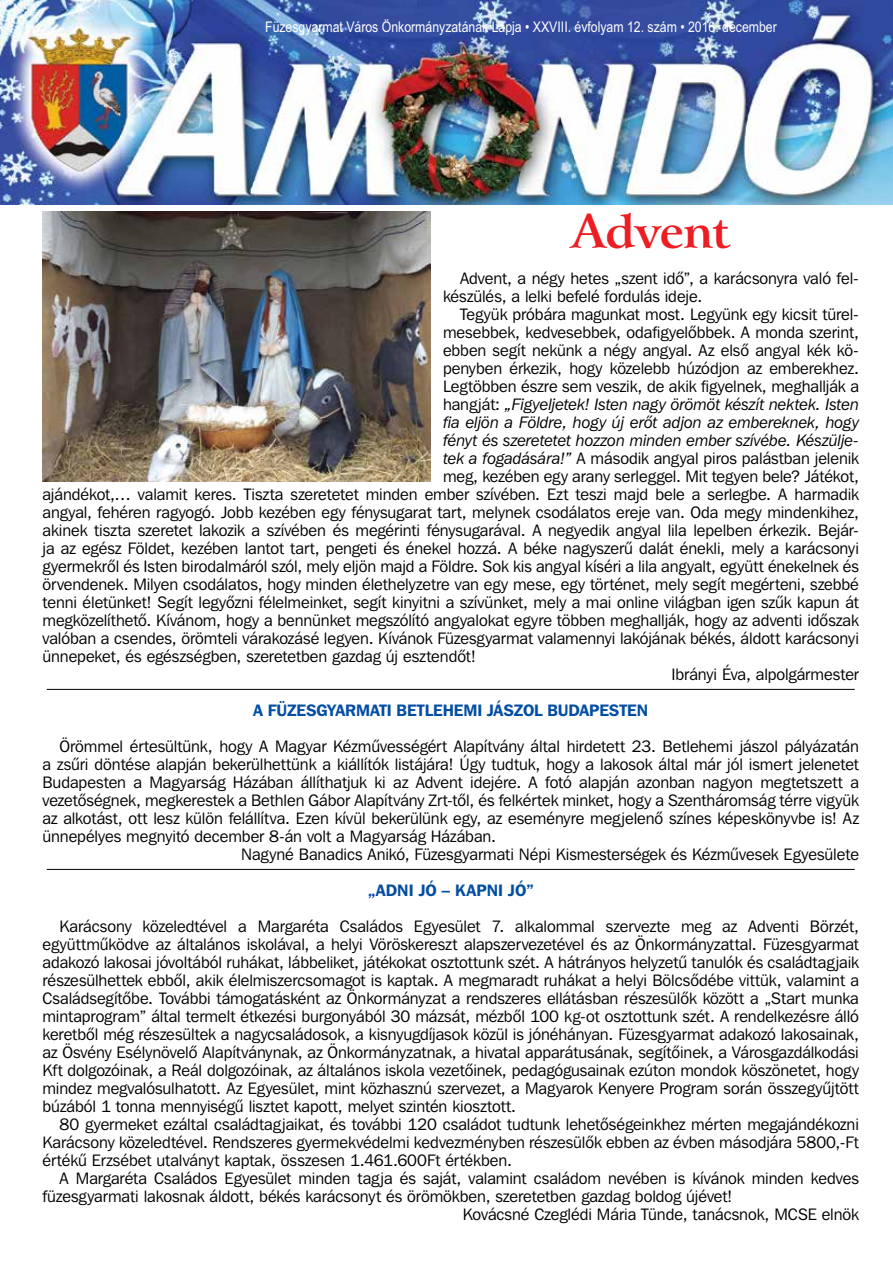
<style>
.page{position:relative;width:893px;height:1263px;background:#fff}
.page>*{position:absolute;margin:0;border:0;box-sizing:border-box;transform-origin:0 0}
.t1{font:46.5px "Arrus HU Bold";letter-spacing:-.015em;color:#ed1d24}
.t2{font:16.5px/18px "Franklin Gothic Bk HU Book";letter-spacing:-.005em;color:#000;text-align:justify}
.t3{font:italic 16.5px "Franklin Gothic Bk HU Book";letter-spacing:-.005em;color:#000}
.t4{font:16.5px "Franklin Gothic Demi HU Demi";letter-spacing:-.005em;color:#034ea2}
.t5{font:14.7px "Arial HU";color:#fff;scale:.83 1}
.s1{font-style:normal}
.s2{font-style:italic}
</style>
<div class="page">
<img style="left:0;top:0;width:893px;height:204px">
<hr style="left:47px;top:689px;width:808px;height:1px;background:#000">
<hr style="left:47px;top:869px;width:808px;height:1px;background:#000">
<img style="left:43px;top:212px;width:387px;height:270px">
<p class="t5" style="left:265px;top:19px;width:618px">Füzesgyarmat Város Önkormányzatának Lapja • XXVIII. évfolyam 12. szám • 2016. december</p>
<h1 class="t1" style="left:571px;top:202px;width:161px">Advent</h1>
<p class="t2" style="left:443px;top:269px;width:417px;text-indent:17px">Advent, a négy hetes „szent idô”, a karácsonyra való fel&shy;készülés, a lelki befelé fordulás ideje.</p>
<p class="t2" style="left:460px;top:305px;width:400px">Tegyük próbára magunkat most. Legyünk egy kicsit türel-</p>
<p class="t2" style="left:443px;top:323px;width:417px">mesebbek, kedvesebbek, odafigyelôbbek. A monda szerint,</p>
<p class="t2" style="left:443px;top:341px;width:417px">ebben segít nekünk a négy angyal. Az elsô angyal kék kö-</p>
<p class="t2" style="left:443px;top:359px;width:417px">penyben érkezik, hogy közelebb húzódjon az emberekhez.</p>
<p class="t2" style="left:443px;top:377px;width:417px">Legtöbben észre sem veszik, de akik figyelnek, meghallják a</p>
<p class="t3" style="left:443px;top:394px;width:417px"><span class="s1">hangját:</span> „Figyeljetek! Isten nagy örömöt készít nektek. Isten</p>
<p class="t3" style="left:443px;top:412px;width:417px">fia eljön a Földre, hogy új erôt adjon az embereknek, hogy</p>
<p class="t3" style="left:443px;top:430px;width:417px">fényt és szeretetet hozzon minden ember szívébe. Készülje-</p>
<p class="t2" style="left:443px;top:449px;width:417px"><span class="s2">tek a fogadására!”</span> A második angyal piros palástban jelenik</p>
<p class="t2" style="left:443px;top:467px;width:417px">meg, kezében egy arany serleggel. Mit tegyen bele? Játékot,</p>
<p class="t2" style="left:43px;top:485px;width:818px">ajándékot,… valamit keres. Tiszta szeretetet minden ember szívében. Ezt teszi majd bele a serlegbe. A harmadik</p>
<p class="t2" style="left:43px;top:503px;width:818px">angyal, fehéren ragyogó. Jobb kezében egy fénysugarat tart, melynek csodálatos ereje van. Oda megy mindenkihez,</p>
<p class="t2" style="left:43px;top:521px;width:818px">akinek tiszta szeretet lakozik a szívében és megérinti fénysugarával. A negyedik angyal lila lepelben érkezik. Bejár-</p>
<p class="t2" style="left:43px;top:539px;width:818px">ja az egész Földet, kezében lantot tart, pengeti és énekel hozzá. A béke nagyszerû dalát énekli, mely a karácsonyi</p>
<p class="t2" style="left:43px;top:557px;width:818px">gyermekrôl és Isten birodalmáról szól, mely eljön majd a Földre. Sok kis angyal kíséri a lila angyalt, együtt énekelnek és</p>
<p class="t2" style="left:43px;top:575px;width:818px">örvendenek. Milyen csodálatos, hogy minden élethelyzetre van egy mese, egy történet, mely segít megérteni, szebbé</p>
<p class="t2" style="left:43px;top:593px;width:818px">tenni életünket! Segít legyôzni félelmeinket, segít kinyitni a szívünket, mely a mai online világban igen szûk kapun át</p>
<p class="t2" style="left:43px;top:611px;width:818px">megközelíthetô. Kívánom, hogy a bennünket megszólító angyalokat egyre többen meghallják, hogy az adventi idôszak</p>
<p class="t2" style="left:43px;top:629px;width:818px">valóban a csendes, örömteli várakozásé legyen. Kívánok Füzesgyarmat valamennyi lakójának békés, áldott karácsonyi</p>
<p class="t2" style="left:43px;top:647px;width:435px">ünnepeket, és egészségben, szeretetben gazdag új esztendôt!</p>
<p class="t2" style="left:671px;top:665px;width:189px">Ibrányi Éva, alpolgármester</p>
<p class="t4" style="left:253px;top:700px;width:397px">A FÜZESGYARMATI BETLEHEMI JÁSZOL BUDAPESTEN</p>
<p class="t2" style="left:60px;top:737px;width:801px">Örömmel értesültünk, hogy A Magyar Kézmûvességért Alapítvány által hirdetett 23. Betlehemi jászol pályázatán</p>
<p class="t2" style="left:43px;top:755px;width:818px">a zsûri döntése alapján bekerülhettünk a kiállítók listájára! Úgy tudtuk, hogy a lakosok által már jól ismert jelenetet</p>
<p class="t2" style="left:43px;top:773px;width:818px">Budapesten a Magyarság Házában állíthatjuk ki az Advent idejére. A fotó alapján azonban nagyon megtetszett a</p>
<p class="t2" style="left:43px;top:791px;width:818px">vezetôségnek, megkerestek a Bethlen Gábor Alapítvány Zrt-tôl, és felkértek minket, hogy a Szentháromság térre vigyük</p>
<p class="t2" style="left:43px;top:809px;width:818px">az alkotást, ott lesz külön felállítva. Ezen kívül bekerülünk egy, az eseményre megjelenô színes képeskönyvbe is! Az</p>
<p class="t2" style="left:43px;top:827px;width:455px">ünnepélyes megnyitó december 8-án volt a Magyarság Házában.</p>
<p class="t2" style="left:241px;top:845px;width:619px">Nagyné Banadics Anikó, Füzesgyarmati Népi Kismesterségek és Kézmûvesek Egyesülete</p>
<p class="t4" style="left:368px;top:880px;width:167px">„ADNI JÓ – KAPNI JÓ”</p>
<p class="t2" style="left:43px;top:917px;width:818px;text-indent:17px">Karácsony közeledtével a Margaréta Családos Egyesület 7. alkalommal szervezte meg az Adventi Börzét, együttmûködve az általános iskolával, a helyi Vöröskereszt alapszervezetével és az Önkormányzattal. Füzesgyarmat adakozó lakosai jóvoltából ruhákat, lábbeliket, játékokat osztottunk szét. A hátrányos helyzetû tanulók és családtagjaik részesülhettek ebbôl, akik élelmiszercsomagot is kaptak. A megmaradt ruhákat a helyi Bölcsôdébe vittük, valamint a Családsegítôbe. További támogatásként az Önkormányzat a rendszeres ellátásban részesülôk között a „Start munka mintaprogram” által termelt étkezési burgonyából 30 mázsát, mézbôl 100 kg-ot osztottunk szét. A rendelkezésre álló keretbôl még részesültek a nagycsaládosok, a kisnyugdíjasok közül is jónéhányan. Füzesgyarmat adakozó lakosainak, az Ösvény Esélynövelô Alapítványnak, az Önkormányzatnak, a hivatal apparátusának, segítôinek, a Városgazdálkodási Kft dolgozóinak, a Reál dolgozóinak, az általános iskola vezetôinek, pedagógusainak ezúton mondok köszönetet, hogy mindez megvalósulhatott. Az Egyesület, mint közhasznú szervezet, a Magyarok Kenyere Program során összegyûjtött búzából 1 tonna mennyiségû lisztet kapott, melyet szintén kiosztott.</p>
<p class="t2" style="left:43px;top:1115px;width:818px;text-indent:17px">80 gyermeket ezáltal családtagjaikat, és további 120 családot tudtunk lehetôségeinkhez mérten megajándékozni Karácsony közeledtével. Rendszeres gyermekvédelmi kedvezményben részesülôk ebben az évben másodjára 5800,-Ft értékû Erzsébet utalványt kaptak, összesen 1.461.600Ft értékben.</p>
<p class="t2" style="left:60px;top:1169px;width:801px">A Margaréta Családos Egyesület minden tagja és saját, valamint családom nevében is kívánok minden kedves</p>
<p class="t2" style="left:43px;top:1187px;width:691px">füzesgyarmati lakosnak áldott, békés karácsonyt és örömökben, szeretetben gazdag boldog újévet!</p>
<p class="t2" style="left:463px;top:1205px;width:398px">Kovácsné Czeglédi Mária Tünde, tanácsnok, MCSE elnök</p>
</div>
